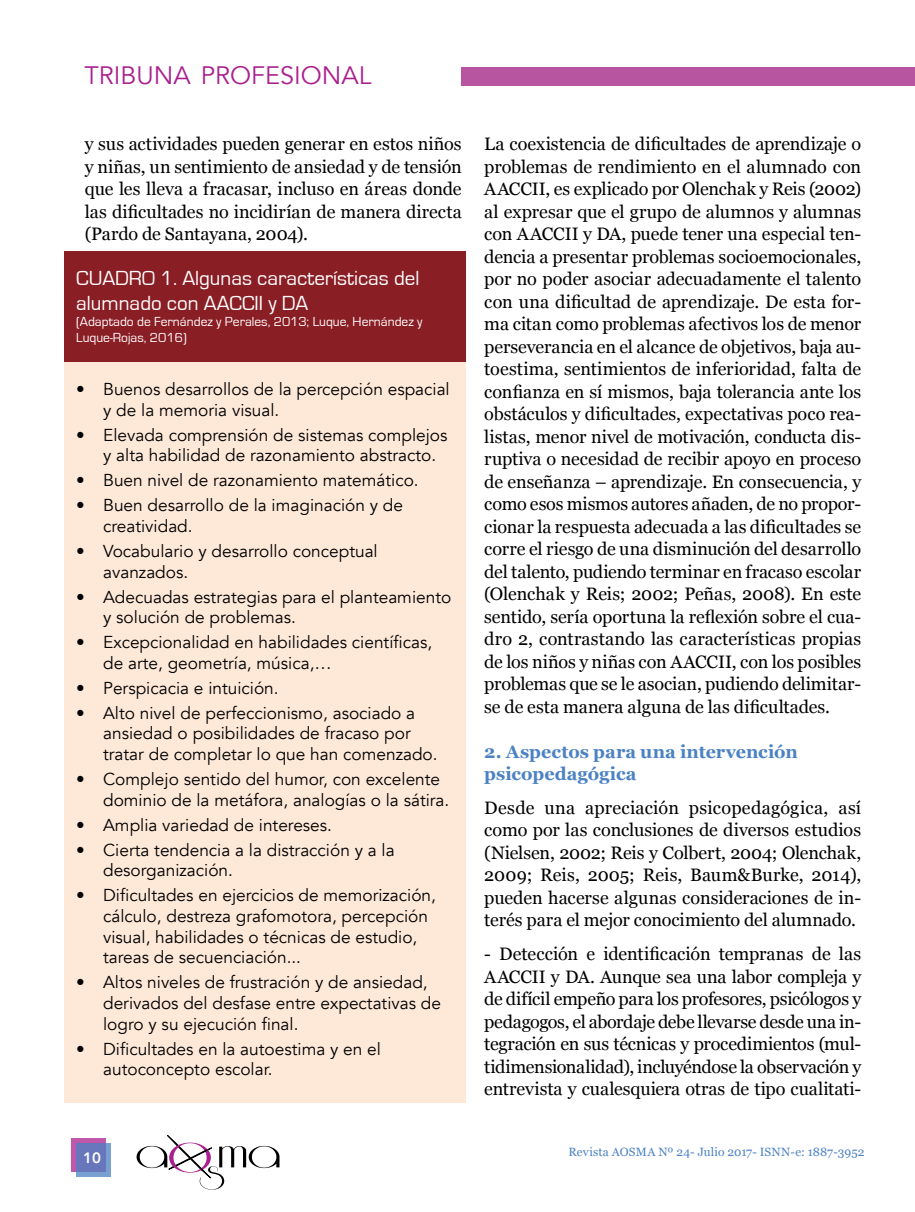
<style>
.page{position:relative;width:915px;height:1212px;background:#fff}
.page>*{position:absolute;margin:0;border:0;box-sizing:border-box;transform-origin:0 0}
.t1{font:25.2px "Avenir";color:#aa208e}
.t2{font:21px/25.2px "Eurostile";color:#fff}
.t3{font:18px/22.5px "Georgia";letter-spacing:-.005em;color:#000;text-align:justify}
.t4{font:700 18px/22.5px "Georgia";color:#4c82c3}
.t5{font:17.25px/20.7px "Avenir";color:#000}
.t6{font:800 15px "Avenir";color:#fff}
.t7{font:13.5px/16.2px "Eurostile";color:#fff}
.t8{font:12px "Georgia";letter-spacing:.01em;color:#4c82c3}
</style>
<div class="page">
<div style="left:71px;top:1138px;width:34px;height:33px;background:#bf57aa"></div>
<svg style="left:76px;top:1143px;width:35px;height:33px"></svg>
<svg style="left:136px;top:1135px;width:143px;height:55px"></svg>
<div style="left:461px;top:67px;width:453px;height:18px;background:#b755a0"></div>
<div style="left:64px;top:362px;width:401px;height:741px;background:#fee9d9"></div>
<div style="left:64px;top:251px;width:401px;height:111px;background:#8a1e25"></div>
<h1 class="t1" style="left:84px;top:61px;width:288px">TRIBUNA PROFESIONAL</h1>
<p class="t3" style="left:85px;top:132px;width:378px">y sus actividades pueden generar en estos niños y niñas, un sentimiento de ansiedad y de tensión que les lleva a fracasar, incluso en áreas donde las dificultades no incidirían de manera directa (Pardo de Santayana, 2004).</p>
<p class="t3" style="left:484px;top:132px;width:378px">La coexistencia de dificultades de aprendizaje o problemas de rendimiento en el alumnado con AACCII, es explicado por Olenchak y Reis (2002) al expresar que el grupo de alumnos y alumnas con AACCII y DA, puede tener una especial ten&shy;dencia a presentar problemas socioemocionales, por no poder asociar adecuadamente el talento con una dificultad de aprendizaje. De esta for&shy;ma citan como problemas afectivos los de menor perseverancia en el alcance de objetivos, baja au&shy;toestima, sentimientos de inferioridad, falta de confianza en sí mismos, baja tolerancia ante los obstáculos y dificultades, expectativas poco rea&shy;listas, menor nivel de motivación, conducta dis&shy;ruptiva o necesidad de recibir apoyo en proceso de enseñanza – aprendizaje. En consecuencia, y como esos mismos autores añaden, de no propor&shy;cionar la respuesta adecuada a las dificultades se corre el riesgo de una disminución del desarrollo del talento, pudiendo terminar en fracaso escolar (Olenchak y Reis; 2002; Peñas, 2008). En este sentido, sería oportuna la reflexión sobre el cua&shy;dro 2, contrastando las características propias de los niños y niñas con AACCII, con los posibles problemas que se le asocian, pudiendo delimitar&shy;se de esta manera alguna de las dificultades.</p>
<p class="t4" style="left:484px;top:739px;width:315px">2. Aspectos para una intervención psicopedagógica</p>
<p class="t3" style="left:484px;top:796px;width:378px">Desde una apreciación psicopedagógica, así como por las conclusiones de diversos estudios (Nielsen, 2002; Reis y Colbert, 2004; Olenchak, 2009; Reis, 2005; Reis, Baum&amp;Burke, 2014), pueden hacerse algunas consideraciones de in&shy;terés para el mejor conocimiento del alumnado.</p>
<p class="t3" style="left:484px;top:942px;width:378px">- Detección e identificación tempranas de las AACCII y DA. Aunque sea una labor compleja y de difícil empeño para los profesores, psicólogos y pedagogos, el abordaje debe llevarse desde una in&shy;tegración en sus técnicas y procedimientos (mul&shy;tidimensionalidad), incluyéndose la observación y entrevista y cualesquiera otras de tipo cualitati-</p>
<p class="t2" style="left:76px;top:265px;width:344px">CUADRO 1. Algunas características del alumnado con AACCII y DA</p>
<p class="t7" style="left:76px;top:314px;width:348px">(Adaptado de Fernández y Perales, 2013; Luque, Hernández y<br>Luque-Rojas, 2016)</p>
<p class="t5" style="left:103px;top:379px;width:348px;text-indent:-27px">• Buenos desarrollos de la percepción espacial y de la memoria visual.</p>
<p class="t5" style="left:103px;top:425px;width:346px;text-indent:-27px">• Elevada comprensión de sistemas complejos y alta habilidad de razonamiento abstracto.</p>
<p class="t5" style="left:76px;top:470px;width:344px">• Buen nivel de razonamiento matemático.</p>
<p class="t5" style="left:103px;top:495px;width:301px;text-indent:-27px">• Buen desarrollo de la imaginación y de creatividad.</p>
<p class="t5" style="left:103px;top:541px;width:276px;text-indent:-27px">• Vocabulario y desarrollo conceptual avanzados.</p>
<p class="t5" style="left:103px;top:586px;width:349px;text-indent:-27px">• Adecuadas estrategias para el planteamiento y solución de problemas.</p>
<p class="t5" style="left:103px;top:632px;width:330px;text-indent:-27px">• Excepcionalidad en habilidades científicas, de arte, geometría, música,…</p>
<p class="t5" style="left:76px;top:678px;width:204px">• Perspicacia e intuición.</p>
<p class="t5" style="left:103px;top:703px;width:336px;text-indent:-27px">• Alto nivel de perfeccionismo, asociado a ansiedad o posibilidades de fracaso por tratar de completar lo que han comenzado.</p>
<p class="t5" style="left:103px;top:769px;width:347px;text-indent:-27px">• Complejo sentido del humor, con excelente dominio de la metáfora, analogías o la sátira.</p>
<p class="t5" style="left:76px;top:815px;width:257px">• Amplia variedad de intereses.</p>
<p class="t5" style="left:103px;top:840px;width:293px;text-indent:-27px">• Cierta tendencia a la distracción y a la desorganización.</p>
<p class="t5" style="left:103px;top:885px;width:334px;text-indent:-27px">• Dificultades en ejercicios de memorización, cálculo, destreza grafomotora, percepción visual, habilidades o técnicas de estudio, tareas de secuenciación...</p>
<p class="t5" style="left:103px;top:972px;width:339px;text-indent:-27px">• Altos niveles de frustración y de ansiedad, derivados del desfase entre expectativas de logro y su ejecución final.</p>
<p class="t5" style="left:103px;top:1039px;width:279px;text-indent:-27px">• Dificultades en la autoestima y en el autoconcepto escolar.</p>
<p class="t6" style="left:83px;top:1144px;width:19px">10</p>
<p class="t8" style="left:568px;top:1143px;width:297px">Revista AOSMA Nº 24- Julio 2017- ISNN-e: 1887-3952</p>
</div>
